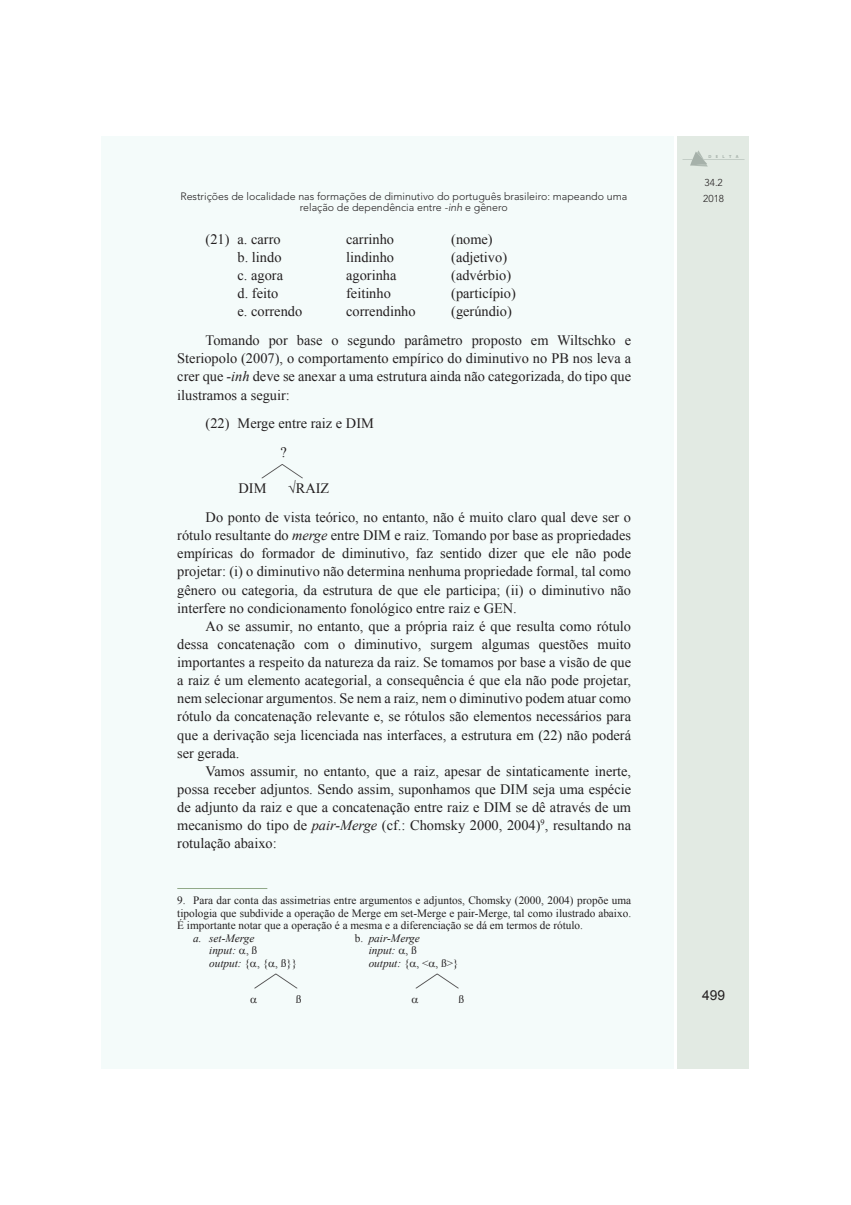
<style>
.page{position:relative;width:851px;height:1205px;background:#fff}
.page>*{position:absolute;margin:0;border:0;box-sizing:border-box;transform-origin:0 0}
.t1{font:15px "Arbor Win";color:#231f20}
.corpo{font:14.38px/18.1px "Times New Roman";color:#231f20;text-align:justify}
.Lista__1{font:14.38px "Times New Roman";color:#231f20}
.t2{font:14.38px "Arbor Win";color:#231f20}
.t3{font:13.75px "Arial";color:#231f20}
.Nota_rodapé{font:11.25px/12.5px "Times New Roman";color:#231f20;text-align:justify}
.Nota_rodapé-2{font:italic 11.25px "Times New Roman";color:#231f20}
.t4{font:300 10.62px "Avenir";color:#231f20}
.t5{font:300 10px "Avenir";color:#231f20}
.t6{font:700 4.38px "Myriad Pro";letter-spacing:1em;color:#bcc1bf}
.s1{font-style:italic}
.s2{font-style:normal}
</style>
<div class="page">
<div style="left:677px;top:136px;width:72px;height:933px;background:#e2eae3"></div>
<div style="left:101px;top:136px;width:572px;height:933px;background:#f4fbfa"></div>
<hr style="left:703px;top:159px;width:41px;height:1px;background:#cacfcd">
<svg style="left:682px;top:150px;width:25px;height:17px"></svg>
<hr style="left:177px;top:888px;width:90px;height:1px;background:#91a988">
<p class="t6" style="left:708px;top:154px;width:32px">DELTA</p>
<p class="t5" style="left:704px;top:177px;width:20px">34.2</p>
<p class="t4" style="left:180px;top:190px;width:448px">Restrições de localidade nas formações de diminutivo do português brasileiro: mapeando uma</p>
<p class="t5" style="left:703px;top:193px;width:22px">2018</p>
<p class="t4" style="left:300px;top:201px;width:209px">relação de dependência entre <span class="s1">-inh</span> e gênero</p>
<p class="Lista__1" style="left:206px;top:229px;width:76px">(21) a. carro</p>
<p class="Lista__1" style="left:346px;top:229px;width:49px">carrinho</p>
<p class="Lista__1" style="left:451px;top:229px;width:43px">(nome)</p>
<p class="Lista__1" style="left:237px;top:247px;width:45px">b. lindo</p>
<p class="Lista__1" style="left:346px;top:247px;width:49px">lindinho</p>
<p class="Lista__1" style="left:451px;top:247px;width:57px">(adjetivo)</p>
<p class="Lista__1" style="left:237px;top:266px;width:47px">c. agora</p>
<p class="Lista__1" style="left:346px;top:266px;width:52px">agorinha</p>
<p class="Lista__1" style="left:451px;top:266px;width:61px">(advérbio)</p>
<p class="Lista__1" style="left:237px;top:284px;width:42px">d. feito</p>
<p class="Lista__1" style="left:346px;top:284px;width:46px">feitinho</p>
<p class="Lista__1" style="left:451px;top:284px;width:66px">(particípio)</p>
<p class="Lista__1" style="left:237px;top:302px;width:66px">e. correndo</p>
<p class="Lista__1" style="left:346px;top:302px;width:71px">correndinho</p>
<p class="Lista__1" style="left:451px;top:302px;width:62px">(gerúndio)</p>
<p class="corpo" style="left:177px;top:331px;width:455px;text-indent:28px">Tomando por base o segundo parâmetro proposto em Wiltschko e Steriopolo (2007), o comportamento empírico do diminutivo no PB nos leva a crer que -<span class="s1">inh</span> deve se anexar a uma estrutura ainda não categorizada, do tipo que ilustramos a seguir:</p>
<p class="Lista__1" style="left:206px;top:414px;width:170px">(22) Merge entre raiz e DIM</p>
<p class="t2" style="left:261px;top:464px;width:45px">2</p>
<p class="corpo" style="left:280px;top:443px;width:8px">?</p>
<p class="corpo" style="left:238px;top:479px;width:29px">DIM</p>
<p class="corpo" style="left:288px;top:479px;width:43px">√RAIZ</p>
<p class="corpo" style="left:177px;top:508px;width:455px;text-indent:28px">Do ponto de vista teórico, no entanto, não é muito claro qual deve ser o rótulo resultante do <span class="s1">merge</span> entre DIM e raiz. Tomando por base as propriedades empíricas do formador de diminutivo, faz sentido dizer que ele não pode projetar: (i) o diminutivo não determina nenhuma propriedade formal, tal como gênero ou categoria, da estrutura de que ele participa; (ii) o diminutivo não interfere no condicionamento fonológico entre raiz e GEN.</p>
<p class="corpo" style="left:177px;top:617px;width:455px;text-indent:28px">Ao se assumir, no entanto, que a própria raiz é que resulta como rótulo dessa concatenação com o diminutivo, surgem algumas questões muito importantes a respeito da natureza da raiz. Se tomamos por base a visão de que a raiz é um elemento acategorial, a consequência é que ela não pode projetar, nem selecionar argumentos. Se nem a raiz, nem o diminutivo podem atuar como rótulo da concatenação relevante e, se rótulos são elementos necessários para que a derivação seja licenciada nas interfaces, a estrutura em (22) não poderá ser gerada.</p>
<p class="corpo" style="left:177px;top:762px;width:455px;text-indent:28px">Vamos assumir, no entanto, que a raiz, apesar de sintaticamente inerte, possa receber adjuntos. Sendo assim, suponhamos que DIM seja uma espécie de adjunto da raiz e que a concatenação entre raiz e DIM se dê através de um mecanismo do tipo de <span class="s1">pair-Merge</span> (cf.: Chomsky 2000, 2004)<sup>9</sup>, resultando na rotulação abaixo:</p>
<p class="Nota_rodapé" style="left:177px;top:894px;width:455px">9. Para dar conta das assimetrias entre argumentos e adjuntos, Chomsky (2000, 2004) propõe uma tipologia que subdivide a operação de Merge em set-Merge e pair-Merge, tal como ilustrado abaixo.<br>É importante notar que a operação é a mesma e a diferenciação se dá em termos de rótulo.</p>
<p class="Nota_rodapé-2" style="left:193px;top:930px;width:63px">a. set-Merge</p>
<p class="Nota_rodapé-2" style="left:355px;top:930px;width:66px"><span class="s2">b.</span> pair-Merge</p>
<p class="Nota_rodapé-2" style="left:209px;top:943px;width:50px">input: <span class="s2">, ß</span></p>
<p class="Nota_rodapé-2" style="left:368px;top:943px;width:50px">input: <span class="s2">, ß</span></p>
<p class="Nota_rodapé-2" style="left:209px;top:955px;width:42px">output: <span class="s2">{</span></p>
<p class="t1" style="left:253px;top:973px;width:46px">2</p>
<p class="Nota_rodapé" style="left:257px;top:957px;width:42px">, { , ß}}</p>
<p class="Nota_rodapé-2" style="left:368px;top:955px;width:42px">output: <span class="s2">{</span></p>
<p class="Nota_rodapé" style="left:416px;top:957px;width:44px">, &lt; , ß&gt;}</p>
<p class="t1" style="left:415px;top:973px;width:46px">2</p>
<p class="Nota_rodapé" style="left:296px;top:993px;width:7px">ß</p>
<p class="Nota_rodapé" style="left:458px;top:993px;width:7px">ß</p>
<p class="t3" style="left:702px;top:986px;width:24px">499</p>
</div>
